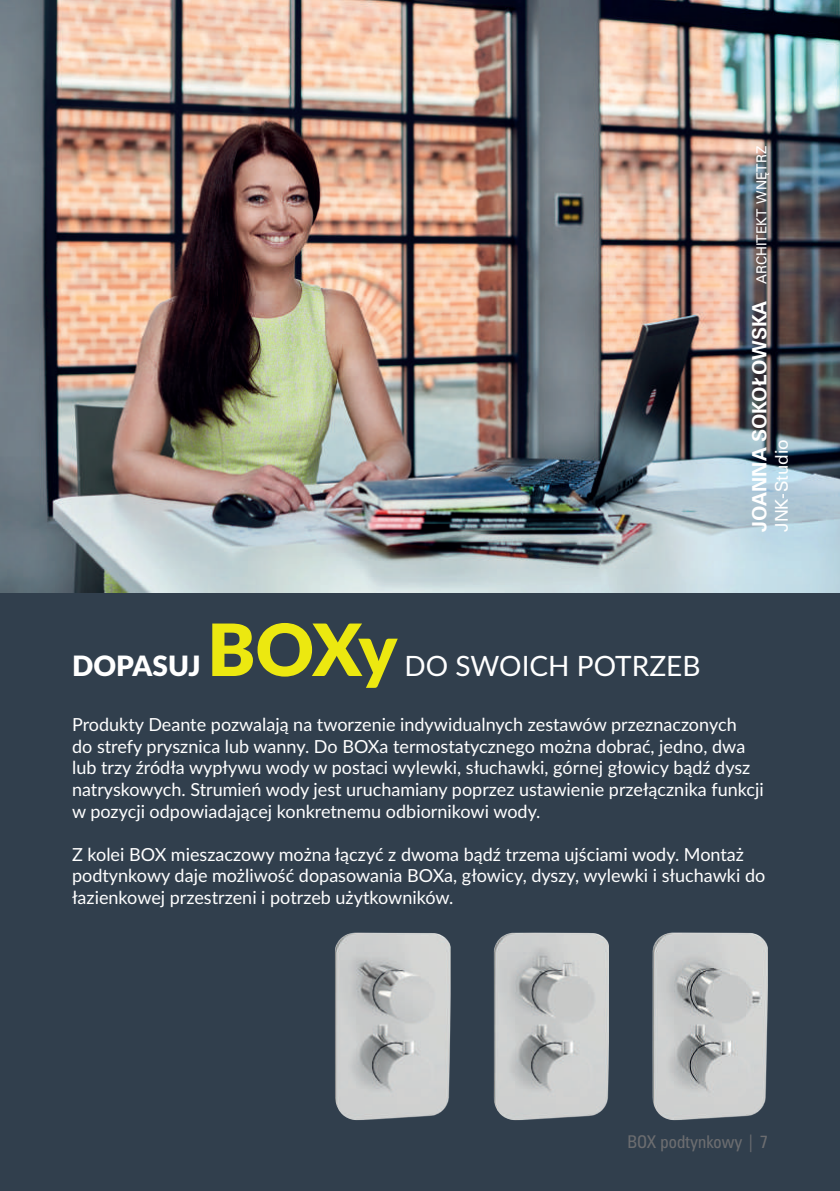
<style>
.page{position:relative;width:840px;height:1191px;background:#fff}
.page>*{position:absolute;margin:0;border:0;box-sizing:border-box;transform-origin:0 0}
.t1{font:900 72px "Lato";color:#ece810}
.t2{font:28px "Lato";color:#fff}
.t3{font:900 28px "Lato";color:#fff}
.t4{font:18px/21.6px "Lato";color:#fff}
.t5{font:700 18px "Zurich PL";color:#fff}
.t6{font:16px "Zurich Cn PL";color:#6c6d70}
.t7{font:16px "Zurich PL";color:#fff}
.s1{font-weight:400;font-size:12.6px}
</style>
<div class="page">
<div style="left:0;top:592px;width:839px;height:599px;background:#313f4d"></div>
<img style="left:0;top:0;width:839px;height:592px">
<img style="left:493px;top:932px;width:115px;height:188px">
<img style="left:335px;top:932px;width:115px;height:188px">
<img style="left:652px;top:932px;width:115px;height:188px">
<h2 class="t3" style="left:72px;top:644px;width:130px">DOPASUJ</h2>
<h1 class="t1" style="left:207px;top:595px;width:192px">BOXY</h1>
<h2 class="t2" style="left:404px;top:646px;width:74px">do swo</h2>
<h2 class="t2" style="left:521px;top:646px;width:176px">ich potrzeb</h2>
<p class="t5" style="left:747px;top:532px;width:387px;rotate:-90deg">Joanna Sokołowska <span class="s1">architekt wnętrz</span></p>
<p class="t7" style="left:770px;top:532px;width:94px;rotate:-90deg">JNK-Studio</p>
<p class="t4" style="left:72px;top:713px;width:692px">Produkty Deante pozwalają na tworzenie indywidualnych zestawów przeznaczonych<br>do strefy prysznica lub wanny. Do BOXa termostatycznego można dobrać, jedno, dwa lub trzy źródła wypływu wody w postaci wylewki, słuchawki, górnej głowicy bądź dysz natryskowych. Strumień wody jest uruchamiany poprzez ustawienie przełącznika funkcji w pozycji odpowiadającej konkretnemu odbiornikowi wody.</p>
<p class="t4" style="left:72px;top:842px;width:694px">Z kolei BOX mieszaczowy można łączyć z dwoma bądź trzema ujściami wody. Montaż podtynkowy daje możliwość dopasowania BOXa, głowicy, dyszy, wylewki i słuchawki do łazienkowej przestrzeni i potrzeb użytkowników.</p>
<p class="t6" style="left:627px;top:1131px;width:142px">BOX podtynkowy | 7</p>
</div>
